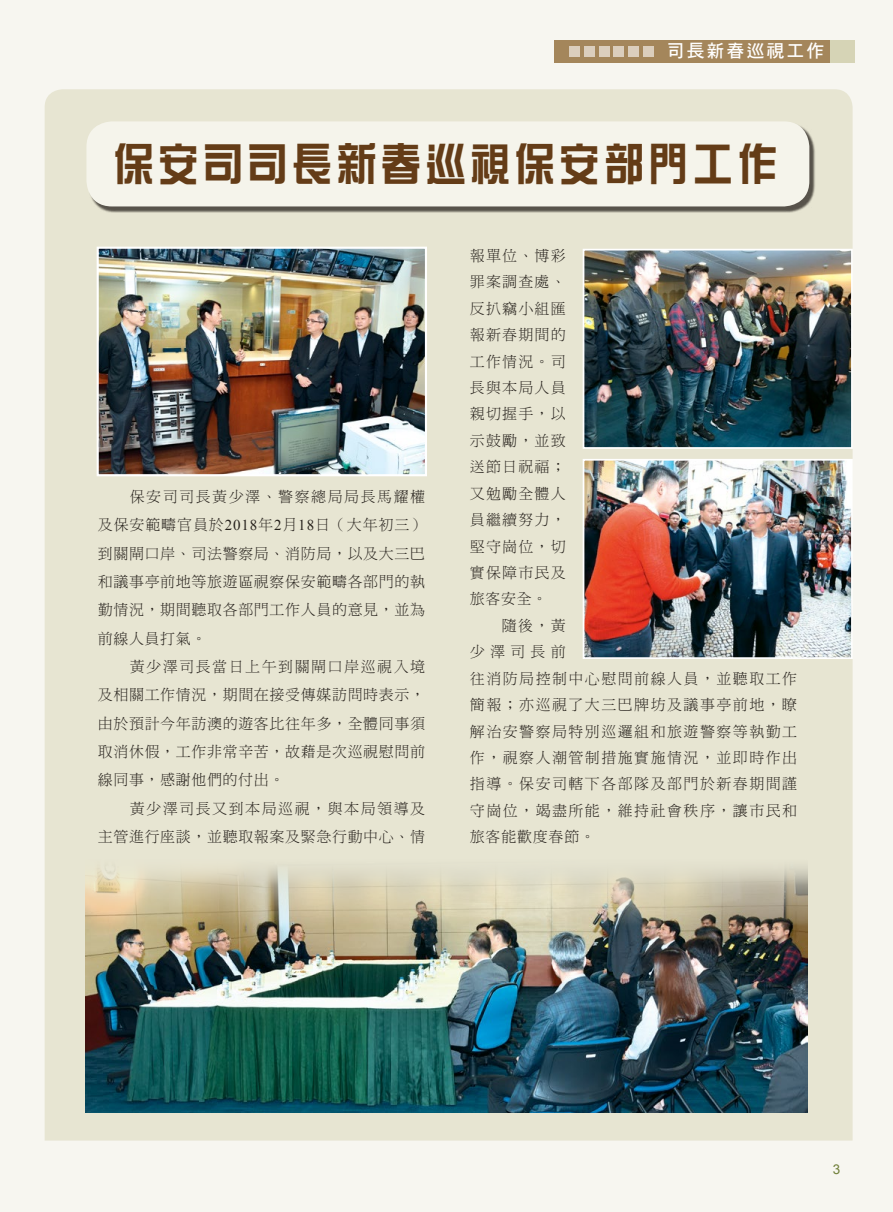
<style>
.page{position:relative;width:893px;height:1212px;background:#f7f6f0}
.page>*{position:absolute;margin:0;border:0;box-sizing:border-box;transform-origin:0 0}
.t1{font:45px "DF Zong Yi HK W7";letter-spacing:.1em;color:#643c17;scale:.9 1}
.t2{font:18px "DF Hei HK W7";letter-spacing:.11em;color:#fff}
.t3{font:15px/26.4px "DF Ming HK W3";letter-spacing:.075em;color:#26211c;text-align:justify}
.t4{font:15px/26.4px "DF Ming HK W3";letter-spacing:.095em;color:#26211c}
.t5{font:15px/28.3px "DF Ming HK W3";letter-spacing:.04em;color:#26211c;text-align:right}
.t6{font:13.5px "Arial";color:#707f39}
.s1{font-family:"Times New Roman"}
</style>
<div class="page">
<div style="left:45px;top:89px;width:808px;height:1051px;background:#e7e5d2"></div>
<div style="left:554px;top:40px;width:276px;height:22px;background:#a4865b"></div>
<div style="left:830px;top:40px;width:25px;height:22px;background:#d6d4b6"></div>
<div style="left:643px;top:46px;width:11px;height:10px;background:#dbcebd"></div>
<div style="left:628px;top:46px;width:11px;height:10px;background:#dbcebd"></div>
<div style="left:613px;top:46px;width:11px;height:10px;background:#dbcebd"></div>
<div style="left:599px;top:46px;width:10px;height:10px;background:#dbcebd"></div>
<div style="left:584px;top:46px;width:11px;height:10px;background:#dbcebd"></div>
<div style="left:569px;top:46px;width:10px;height:10px;background:#dbcebd"></div>
<div style="left:89px;top:124px;width:727px;height:89px;background:#26211c;opacity:.75"></div>
<div style="left:86px;top:121px;width:723px;height:85px;background:#f5f4eb;border-radius:26px"></div>
<img style="left:85px;top:833px;width:723px;height:279px">
<img style="left:586px;top:252px;width:264px;height:194px">
<div style="left:583px;top:249px;width:270px;height:200px;border:2px solid #fff"></div>
<img style="left:586px;top:462px;width:264px;height:194px">
<div style="left:583px;top:459px;width:270px;height:200px;border:2px solid #fff"></div>
<img style="left:100px;top:250px;width:324px;height:223px">
<div style="left:97px;top:247px;width:330px;height:229px;border:2px solid #fff"></div>
<p class="t2" style="left:666px;top:41px;width:159px">司長新春巡視工作</p>
<h1 class="t1" style="left:114px;top:140px;width:740px">保安司司長新春巡視保安部門工作</h1>
<p class="t3" style="left:98px;top:482px;width:329px;line-height:28.3px;text-indent:32px">保安司司長黃少澤、警察總局局長馬耀權及保安範疇官員於<span class="s1">2018</span>年<span class="s1">2</span>月<span class="s1">18</span>日（大年初三）到關閘口岸、司法警察局、消防局，以及大三巴和議事亭前地等旅遊區視察保安範疇各部門的執勤情況，期間聽取各部門工作人員的意見，並為前線人員打氣。</p>
<p class="t3" style="left:98px;top:652px;width:329px;line-height:28.3px;text-indent:32px">黃少澤司長當日上午到關閘口岸巡視入境及相關工作情況，期間在接受傳媒訪問時表示，由於預計今年訪澳的遊客比往年多，全體同事須取消休假，工作非常辛苦，故藉是次巡視慰問前線同事，感謝他們的付出。</p>
<p class="t5" style="left:98px;top:794px;width:329px">黃少澤司長又到本局巡視，與本局領導及<br>主管進行座談，並聽取報案及緊急行動中心、情</p>
<p class="t3" style="left:470px;top:242px;width:97px">報單位、博彩罪案調查處、反扒竊小組匯報新春期間的工作情況。司長與本局人員親切握手，以示鼓勵，並致送節日祝福；又勉勵全體人員繼續努力，堅守崗位，切實保障市民及旅客安全。</p>
<p class="t4" style="left:470px;top:612px;width:329px;text-indent:32px">隨後，黃<br>少澤司長前<br>往消防局控制中心慰問前線人員，並聽取工作簡報；亦巡視了大三巴牌坊及議事亭前地，瞭解治安警察局特別巡邏組和旅遊警察等執勤工作，視察人潮管制措施實施情況，並即時作出指導。保安司轄下各部隊及部門於新春期間謹守崗位，竭盡所能，維持社會秩序，讓市民和旅客能歡度春節。</p>
<p class="t6" style="left:833px;top:1161px;width:9px">3</p>
</div>
